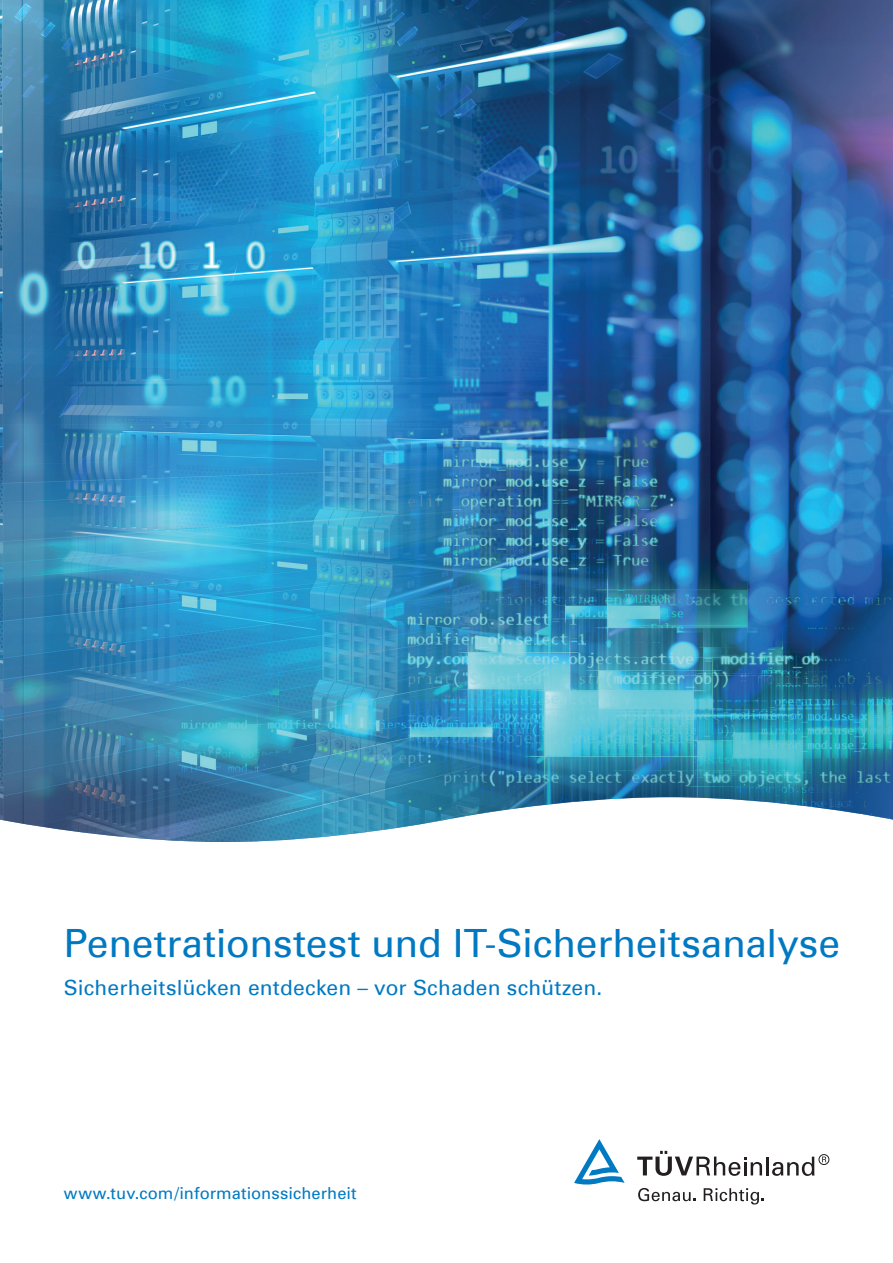
<style>
.page{position:relative;width:893px;height:1263px;background:#fff}
.page>*{position:absolute;margin:0;border:0;box-sizing:border-box;transform-origin:0 0}
.t1{font:39px "Univers Com 55 Roman";letter-spacing:-.005em;color:#0079c2}
.t2{font:21px "Univers Com 55 Roman";letter-spacing:.01em;color:#0079c2}
.t3{font:16.5px "Univers";letter-spacing:.005em;color:#007ac2}
</style>
<div class="page">
<svg style="left:638px;top:1188px;width:58px;height:13px"></svg>
<svg style="left:704px;top:1188px;width:60px;height:16px"></svg>
<svg style="left:637px;top:1151px;width:125px;height:25px"></svg>
<hr style="left:766px;top:1156px;width:3px;height:19px;background:#231f20">
<svg style="left:772px;top:1157px;width:42px;height:19px"></svg>
<div style="left:819px;top:1154px;width:10px;height:11px;border:1px solid #231f20;border-radius:50%"></div>
<svg style="left:822px;top:1156px;width:4px;height:6px"></svg>
<svg style="left:574px;top:1139px;width:51px;height:45px"></svg>
<img style="left:0;top:0;width:893px;height:842px">
<h1 class="t1" style="left:64px;top:919px;width:778px">Penetrationstest und IT-Sicherheitsanalyse</h1>
<p class="t2" style="left:64px;top:975px;width:540px">Sicherheitslücken entdecken – vor Schaden schützen.</p>
<p class="t3" style="left:64px;top:1184px;width:294px">www.tuv.com/informationssicherheit</p>
</div>
